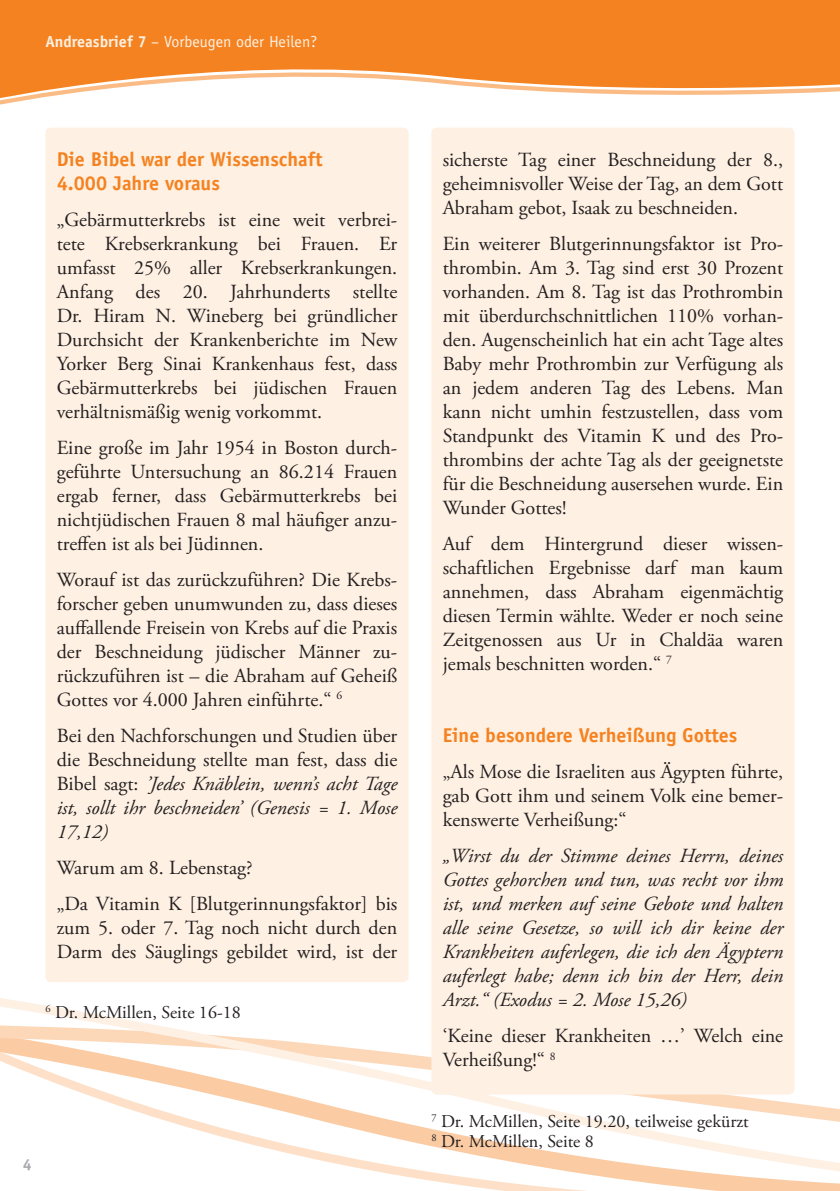
<style>
.page{position:relative;width:840px;height:1191px;background:#fff}
.page>*{position:absolute;margin:0;border:0;box-sizing:border-box;transform-origin:0 0}
._02_Grundtext{font:20px/24px "Adobe Garamond Pro";color:#231f20;text-align:justify}
._02_Grundtext-2{font:italic 20px/24px "Adobe Garamond Pro";color:#231f20;text-align:justify}
._03_Zwischenüberschr{font:700 20px/24px "Officina Sans";color:#f58220}
._10_AB_Empfehlungen{font:18px/20px "Adobe Garamond Pro";color:#231f20}
.t1{font:16px "Officina Sans";color:#fef0e2}
.t2{font:700 16px "Officina Sans";color:#a8a9ad}
.s1{font-weight:700}
.s2{font-style:italic}
</style>
<div class="page">
<svg style="left:0;top:748px;width:839px;height:443px"></svg>
<svg style="left:0;top:0;width:839px;height:101px;fill:#f58220"></svg>
<div style="left:431px;top:128px;width:363px;height:966px;background:#fef0e2;border-radius:6px"></div>
<div style="left:45px;top:128px;width:363px;height:854px;background:#fef0e2;border-radius:6px"></div>
<p class="t1" style="left:45px;top:32px;width:273px"><span class="s1">Andreasbrief 7</span> – Vorbeugen oder Heilen?</p>
<p class="_03_Zwischenüberschr" style="left:57px;top:147px;width:267px">Die Bibel war der Wissenschaft<br>4.000 Jahre voraus</p>
<p class="_02_Grundtext" style="left:57px;top:208px;width:342px">„Gebärmutterkrebs ist eine weit verbrei&shy;tete Krebserkrankung bei Frauen. Er umfasst 25% aller Krebserkrankungen.<br>Anfang des 20. Jahrhunderts stellte Dr. Hiram N. Wineberg bei gründlicher Durchsicht der Krankenberichte im New Yorker Berg Sinai Krankenhaus fest, dass Gebärmutterkrebs bei jüdischen Frauen verhältnismäßig wenig vorkommt.</p>
<p class="_02_Grundtext" style="left:57px;top:436px;width:342px">Eine große im Jahr 1954 in Boston durch&shy;geführte Untersuchung an 86.214 Frauen ergab ferner, dass Gebärmutterkrebs bei nichtjüdischen Frauen 8 mal häufiger anzu&shy;treffen ist als bei Jüdinnen.</p>
<p class="_02_Grundtext" style="left:57px;top:568px;width:342px">Worauf ist das zurückzuführen? Die Krebs&shy;forscher geben unumwunden zu, dass dieses auffallende Freisein von Krebs auf die Praxis der Beschneidung jüdischer Männer zu&shy;rückzuführen ist – die Abraham auf Geheiß Gottes vor 4.000 Jahren einführte.“ <sup>6</sup></p>
<p class="_02_Grundtext" style="left:57px;top:724px;width:342px">Bei den Nachforschungen und Studien über die Beschneidung stellte man fest, dass die Bibel sagt: <span class="s2">’Jedes Knäblein, wenn’s acht Tage ist, sollt ihr beschneiden’ (Genesis = 1. Mose 17,12)</span></p>
<p class="_02_Grundtext" style="left:57px;top:856px;width:197px">Warum am 8. Lebenstag?</p>
<p class="_02_Grundtext" style="left:57px;top:892px;width:342px">„Da Vitamin K [Blutgerinnungsfaktor] bis zum 5. oder 7. Tag noch nicht durch den Darm des Säuglings gebildet wird, ist der</p>
<p class="_10_AB_Empfehlungen" style="left:45px;top:1003px;width:197px"><sup>6</sup> Dr. McMillen, Seite 16-18</p>
<p class="t2" style="left:23px;top:1154px;width:10px">4</p>
<p class="_02_Grundtext" style="left:442px;top:148px;width:342px">sicherste Tag einer Beschneidung der 8., geheimnisvoller Weise der Tag, an dem Gott Abraham gebot, Isaak zu beschneiden.</p>
<p class="_02_Grundtext" style="left:442px;top:232px;width:342px">Ein weiterer Blutgerinnungsfaktor ist Pro&shy;thrombin. Am 3. Tag sind erst 30 Prozent vorhanden. Am 8. Tag ist das Prothrombin mit überdurchschnittlichen 110% vorhan&shy;den. Augenscheinlich hat ein acht Tage altes Baby mehr Prothrombin zur Verfügung als an jedem anderen Tag des Lebens. Man kann nicht umhin festzustellen, dass vom Standpunkt des Vitamin K und des Pro&shy;thrombins der achte Tag als der geeignetste für die Beschneidung ausersehen wurde. Ein Wunder Gottes!</p>
<p class="_02_Grundtext" style="left:442px;top:532px;width:342px">Auf dem Hintergrund dieser wissen&shy;schaftlichen Ergebnisse darf man kaum annehmen, dass Abraham eigenmächtig diesen Termin wählte. Weder er noch seine Zeitgenossen aus Ur in Chaldäa waren jemals beschnitten worden.“ <sup>7</sup></p>
<p class="_03_Zwischenüberschr" style="left:442px;top:723px;width:296px">Eine besondere Verheißung Gottes</p>
<p class="_02_Grundtext" style="left:442px;top:760px;width:342px">„Als Mose die Israeliten aus Ägypten führte, gab Gott ihm und seinem Volk eine bemer&shy;kenswerte Verheißung:“</p>
<p class="_02_Grundtext-2" style="left:442px;top:844px;width:342px">„Wirst du der Stimme deines Herrn, deines Gottes gehorchen und tun, was recht vor ihm ist, und merken auf seine Gebote und halten alle seine Gesetze, so will ich dir keine der Krankheiten auferlegen, die ich den Ägyptern auferlegt habe; denn ich bin der Herr, dein Arzt.“ (Exodus = 2. Mose 15,26)</p>
<p class="_02_Grundtext" style="left:442px;top:1024px;width:342px">‘Keine dieser Krankheiten …’ Welch eine<br>Verheißung!“ <sup>8</sup></p>
<p class="_10_AB_Empfehlungen" style="left:431px;top:1111px;width:319px"><sup>7</sup> Dr. McMillen, Seite 19.20, teilweise gekürzt<br><sup>8</sup> Dr. McMillen, Seite 8</p>
</div>
